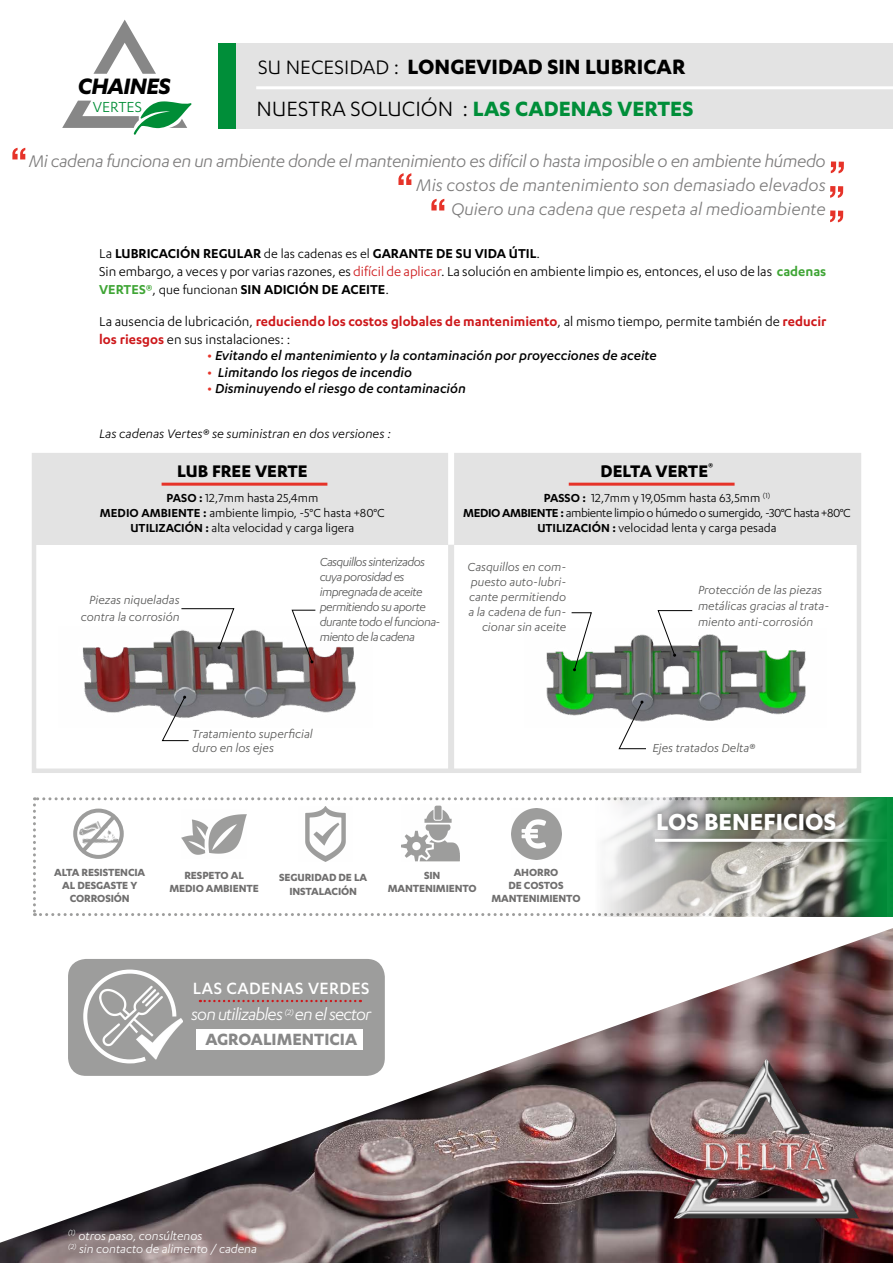
<style>
.page{position:relative;width:893px;height:1263px;background:#fff}
.page>*{position:absolute;margin:0;border:0;box-sizing:border-box;transform-origin:0 0}
.t1{font:700 27px "Karbon";color:#fff}
.t2{font:italic 700 25.95px "Karbon";letter-spacing:-.025em;color:#000}
.t3{font:700 24px/41.1px "Karbon";color:#000}
.t4{font:italic 19.5px/24px "Karbon";letter-spacing:-.01em;color:#555454;text-align:right}
.t5{font:700 19.5px "Karbon";color:#000}
.t6{font:italic 18.9px/25.2px "Karbon";letter-spacing:-.04em;color:#fff;text-align:center}
.t7{font:16.95px "Karbon";color:#008d36}
.t8{font:15px/18px "Karbon";color:#000}
.t9{font:italic 500 15px "Karbon";color:#000}
.t10{font:italic 14.25px "Karbon";color:#000}
.t11{font:13.5px/15px "Karbon";color:#000;text-align:center}
.t12{font:italic 13.5px/15px "Karbon";color:#575756;text-align:right}
.t13{font:italic 13.5px/15px "Karbon";letter-spacing:-.04em;color:#575756}
.t14{font:italic 13.5px/13.5px "Karbon";color:#fff}
.t15{font:700 12px/13px "Karbon";letter-spacing:-.01em;color:#706f6f;text-align:center}
.s1{font-weight:400;font-size:22.5px}
.s2{font-weight:400}
.s3{color:#008e39}
.s4{font-weight:600}
.s5{font-size:14.25px}
.s6{color:#cd171a}
.s7{font-weight:600;color:#3fa535}
.s8{font-weight:600;color:#cd171a}
.s9{color:#e63329}
.s10{font-weight:500;font-style:normal}
.s11{font-weight:700;font-style:normal;color:#878787}
</style>
<div class="page">
<div style="left:234px;top:44px;width:659px;height:85px;background:#e3e3e3"></div>
<img style="left:0;top:928px;width:893px;height:335px">
<img style="left:634px;top:1042px;width:259px;height:210px">
<hr style="left:256px;top:86px;width:637px;height:3px;background:#fff">
<svg style="left:12px;top:148px;width:13px;height:11px"></svg>
<svg style="left:831px;top:161px;width:13px;height:12px"></svg>
<svg style="left:398px;top:173px;width:13px;height:12px"></svg>
<svg style="left:431px;top:199px;width:13px;height:11px"></svg>
<svg style="left:830px;top:186px;width:13px;height:12px"></svg>
<svg style="left:830px;top:210px;width:13px;height:12px"></svg>
<svg style="left:33px;top:797px;width:809px;height:119px"></svg>
<svg style="left:277px;top:797px;width:99px;height:64px"></svg>
<svg style="left:81px;top:967px;width:97px;height:173px"></svg>
<svg style="left:122px;top:1005px;width:74px;height:54px;fill:#9d9d9c"></svg>
<svg style="left:200px;top:1000px;width:161px;height:2px"></svg>
<svg style="left:93px;top:20px;width:63px;height:54px"></svg>
<svg style="left:62px;top:101px;width:130px;height:34px"></svg>
<svg style="left:842px;top:797px;width:51px;height:119px;background:#268549"></svg>
<div style="left:219px;top:44px;width:17px;height:85px;background:#008e39"></div>
<div style="left:32px;top:453px;width:829px;height:320px;border:4px solid #e3e3e3"></div>
<div style="left:34px;top:453px;width:825px;height:91px;background:#e3e3e3"></div>
<img style="left:82px;top:630px;width:274px;height:88px">
<img style="left:546px;top:634px;width:260px;height:87px">
<div style="left:448px;top:543px;width:6px;height:229px;background:#e3e3e3"></div>
<svg style="left:181px;top:608px;width:54px;height:41px"></svg>
<svg style="left:161px;top:696px;width:28px;height:45px"></svg>
<svg style="left:291px;top:609px;width:25px;height:54px"></svg>
<hr style="left:162px;top:483px;width:165px;height:3px;background:#e63329">
<svg style="left:571px;top:612px;width:21px;height:59px"></svg>
<svg style="left:618px;top:701px;width:29px;height:48px"></svg>
<svg style="left:657px;top:610px;width:36px;height:47px"></svg>
<hr style="left:569px;top:483px;width:166px;height:3px;background:#e63329">
<div style="left:448px;top:449px;width:6px;height:96px;background:#fff"></div>
<h3 class="t3" style="left:257px;top:46px;width:439px"><span class="s1">SU NECESIDAD :</span> LONGEVIDAD SIN LUBRICAR<br><span class="s2">NUESTRA SOLUCIÓN :</span> <span class="s3">LAS CADENAS VERTES</span></h3>
<h3 class="t4" style="left:29px;top:149px;width:798px">Mi cadena funciona en un ambiente donde el mantenimiento es difícil o hasta imposible o en ambiente húmedo<br>Mis costos de mantenimiento son demasiado elevados<br>Quiero una cadena que respeta al medioambiente</h3>
<p class="t8" style="left:99px;top:244px;width:729px">La <span class="s4">LUBRICACIÓN REGULAR</span> <span class="s5">de las cadenas es el</span> <span class="s4">GARANTE DE SU VIDA ÚTIL</span>.<br>Sin embargo, a veces y por varias razones, es <span class="s6">difícil de aplicar</span>. La solución en ambiente limpio es, entonces, el uso de las <span class="s7">cadenas<br>VERTES®</span>, <span class="s5">que funcionan</span> <span class="s4">SIN ADICIÓN DE ACEITE</span>.</p>
<p class="t8" style="left:99px;top:312px;width:729px">La ausencia de lubricación, <span class="s8">reduciendo los costos globales de mantenimiento</span>, al mismo tiempo, permite también de <span class="s8">reducir los riesgos</span> en sus instalaciones: :</p>
<p class="t9" style="left:207px;top:347px;width:451px"><span class="s9">•</span> Evitando el mantenimiento y la contaminación por proyecciones de aceite</p>
<p class="t9" style="left:207px;top:364px;width:206px"><span class="s9">•</span> Limitando los riegos de incendio</p>
<p class="t9" style="left:207px;top:380px;width:260px"><span class="s9">•</span> Disminuyendo el riesgo de contaminación</p>
<p class="t10" style="left:99px;top:426px;width:293px">Las cadenas Vertes® se suministran en dos versiones :</p>
<h2 class="t2" style="left:78px;top:71px;width:94px">CHAINES</h2>
<p class="t7" style="left:93px;top:98px;width:51px">VERTES</p>
<h3 class="t5" style="left:177px;top:460px;width:132px">LUB FREE VERTE</h3>
<p class="t11" style="left:100px;top:490px;width:286px"><span class="s4">PASO :</span> 12,7mm hasta 25,4mm<br><span class="s4">MEDIO AMBIENTE :</span> ambiente limpio, -5°C hasta +80°C<br><span class="s4">UTILIZACIÓN :</span> alta velocidad y carga ligera</p>
<p class="t12" style="left:81px;top:592px;width:100px;line-height:16.2px">Piezas niqueladas contra la corrosión</p>
<p class="t13" style="left:320px;top:554px;width:122px">Casquillos sinterizados cuya porosidad es impregnada de aceite permitiendo su aporte durante todo el funciona&shy;miento de la cadena</p>
<h3 class="t5" style="left:600px;top:460px;width:114px">DELTA VERTE<sup>®</sup></h3>
<p class="t11" style="left:463px;top:490px;width:389px"><span class="s4">PASSO :</span> 12,7mm y 19,05mm hasta 63,5mm <sup>(1)<br></sup><span class="s4">MEDIO AMBIENTE :</span> ambiente limpio o húmedo o sumergido, -30°C hasta +80°C<br><span class="s4">UTILIZACIÓN :</span> velocidad lenta y carga pesada</p>
<p class="t12" style="left:468px;top:558px;width:100px">Casquillos en com&shy;puesto auto-lubri&shy;cante permitiendo a la cadena de fun&shy;cionar sin aceite</p>
<p class="t12" style="left:698px;top:581px;width:133px;line-height:16.2px;text-align:left">Protección de las piezas metálicas gracias al trata&shy;miento anti-corrosión</p>
<p class="t12" style="left:192px;top:727px;width:122px;line-height:13.5px;text-align:left">Tratamiento superficial duro en los ejes</p>
<p class="t12" style="left:652px;top:740px;width:105px">Ejes tratados Delta®</p>
<h1 class="t1" style="left:656px;top:806px;width:181px">LOS BENEFICIOS</h1>
<p class="t15" style="left:54px;top:865px;width:93px">ALTA RESISTENCIA<br>AL DESGASTE Y<br>CORROSIÓN</p>
<p class="t15" style="left:169px;top:869px;width:91px">RESPETO AL<br>MEDIO AMBIENTE</p>
<p class="t15" style="left:388px;top:869px;width:91px">SIN<br>MANTENIMIENTO</p>
<p class="t15" style="left:491px;top:865px;width:91px">AHORRO<br>DE COSTOS<br>MANTENIMIENTO</p>
<p class="t15" style="left:279px;top:871px;width:90px">SEGURIDAD DE LA<br>INSTALACIÓN</p>
<p class="t6" style="left:191px;top:975px;width:182px"><span class="s10">LAS CADENAS VERDES </span>son utilizables <sup>(2)</sup> en el sector<br><span class="s11">AGROALIMENTICIA</span></p>
<p class="t14" style="left:68px;top:1228px;width:190px"><sup>(1)</sup> otros paso, consúltenos<br><sup>(2)</sup> sin contacto de alimento / cadena</p>
</div>
